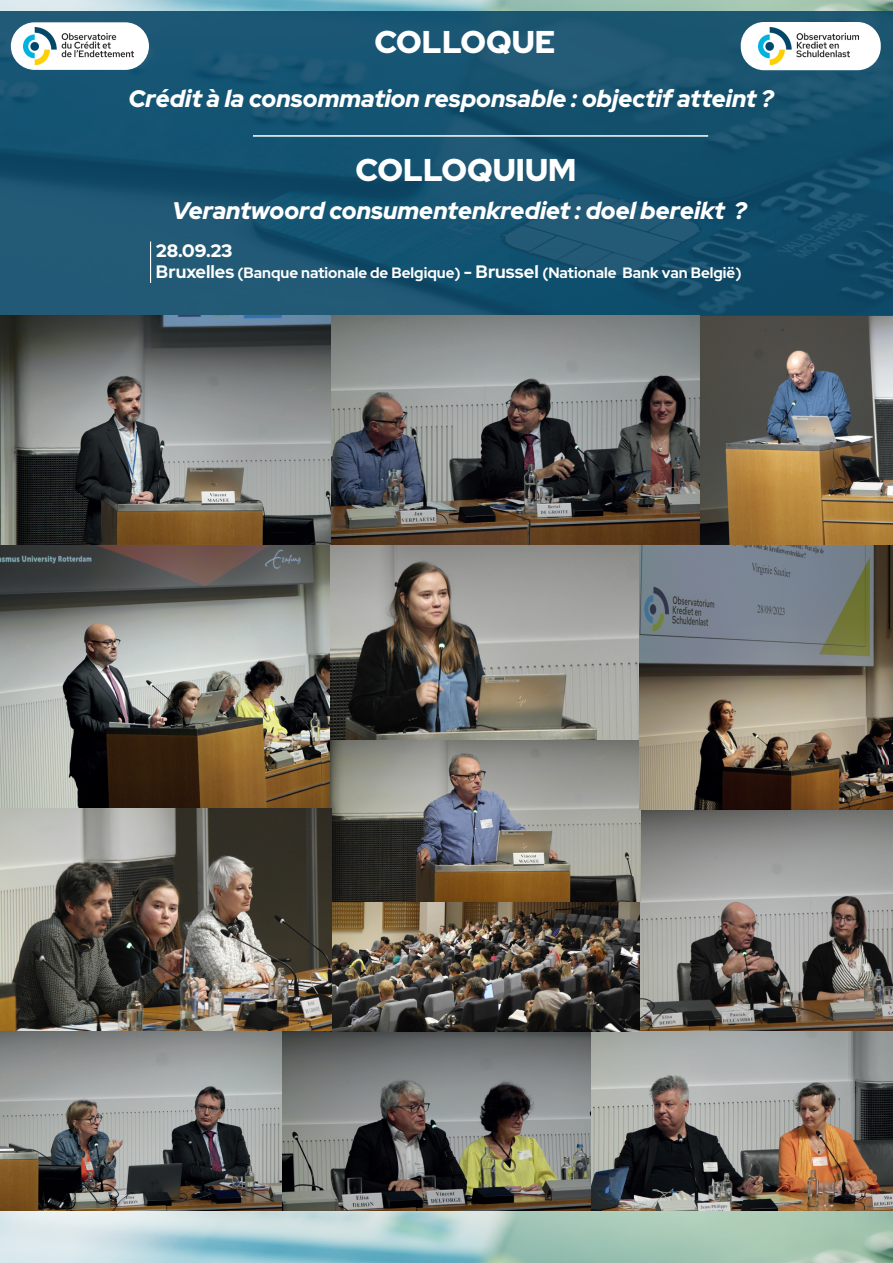
<style>
.page{position:relative;width:893px;height:1263px;background:#fff}
.page>*{position:absolute;margin:0;border:0;box-sizing:border-box;transform-origin:0 0}
.t1{font:900 31.5px "Red Hat Display";color:#fff}
.t2{font:italic 900 24px "Red Hat Display";color:#fff}
.t3{font:900 18px "Red Hat Display";color:#fff}
.t4{font:700 15px "Red Hat Display";color:#fff}
.s1{font-size:18px}
</style>
<div class="page">
<img style="left:591px;top:1031px;width:302px;height:180px">
<img style="left:640px;top:809px;width:253px;height:222px">
<img style="left:281px;top:1032px;width:310px;height:179px">
<img style="left:325px;top:901px;width:315px;height:131px">
<img style="left:331px;top:740px;width:310px;height:161px">
<img style="left:331px;top:545px;width:309px;height:195px">
<img style="left:0;top:354px;width:331px;height:677px">
<img style="left:0;top:1030px;width:281px;height:181px">
<img style="left:0;top:0;width:893px;height:354px">
<img style="left:640px;top:545px;width:253px;height:264px">
<img style="left:331px;top:316px;width:562px;height:229px">
<svg style="left:0;top:11px;width:893px;height:305px;background:#17526f"></svg>
<div style="left:11px;top:22px;width:138px;height:48px;background:#fff;border-radius:24px"></div>
<img style="left:24px;top:28px;width:109px;height:36px">
<hr style="left:150px;top:241px;width:1px;height:42px;background:#fff">
<div style="left:741px;top:22px;width:140px;height:48px;background:#fff;border-radius:23px"></div>
<img style="left:758px;top:28px;width:101px;height:37px">
<hr style="left:253px;top:135px;width:455px;height:2px;background:#fff">
<img style="left:0;top:1211px;width:893px;height:52px">
<p class="t1" style="left:374px;top:21px;width:183px">COLLOQUE</p>
<p class="t2" style="left:128px;top:83px;width:647px">Crédit à la consommation responsable : objectif atteint ?</p>
<p class="t1" style="left:355px;top:149px;width:222px">COLLOQUIUM</p>
<p class="t2" style="left:172px;top:195px;width:576px">Verantwoord consumentenkrediet : doel bereikt ?</p>
<p class="t3" style="left:156px;top:239px;width:78px">28.09.23</p>
<p class="t4" style="left:156px;top:263px;width:587px"><span class="s1">Bruxelles</span> (Banque nationale de Belgique) <span class="s1">- Brussel</span> (Nationale Bank van België)</p>
</div>
